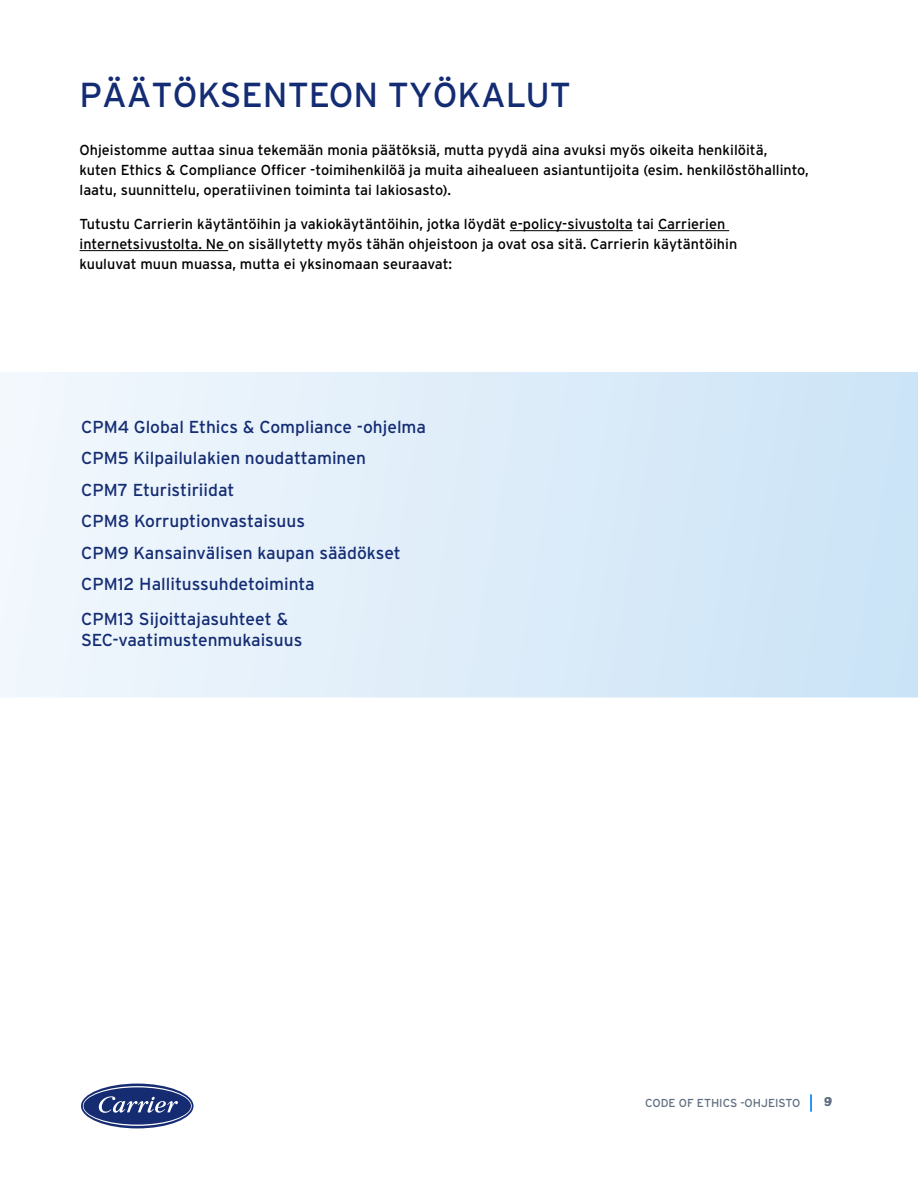
<style>
.page{position:relative;width:918px;height:1188px;background:#fff}
.page>*{position:absolute;margin:0;border:0;box-sizing:border-box;transform-origin:0 0}
.Paragraph_Style2{font:34.65px "Interstate";color:#142c73}
.Paragraph_Style7{font:17.4px "Interstate";color:#142c73}
.Paragraph_Style1{font:17.4px/21px "Interstate";color:#142c73}
.Paragraph_Style41{font:14.4px/20px "Interstate";color:#000}
.Paragraph_Style1-2{font:14.4px/20px "Interstate";color:#000}
.Paragraph_Style1-3{font:12.75px "Interstate";color:#606f80}
.t1{font:600 12px "Flama";color:#617080}
.Paragraph_Style1-4{font:11.55px "Interstate";color:#606f80}
</style>
<div class="page">
<svg style="left:810px;top:1095px;width:2px;height:17px"></svg>
<div style="left:81px;top:1084px;width:113px;height:44px;background:#152c73;border-radius:50%"></div>
<svg style="left:83px;top:1086px;width:109px;height:40px"></svg>
<svg style="left:0;top:372px;width:918px;height:326px;background:#deedf9"></svg>
<hr style="left:510px;top:230px;width:123px;height:1px;background:#000">
<hr style="left:658px;top:230px;width:71px;height:1px;background:#000">
<hr style="left:80px;top:250px;width:148px;height:1px;background:#000">
<p class="Paragraph_Style2" style="left:80px;top:75px;width:493px">PÄÄTÖKSENTEON TYÖKALUT</p>
<p class="Paragraph_Style41" style="left:80px;top:140px;width:731px">Ohjeistomme auttaa sinua tekemään monia päätöksiä, mutta pyydä aina avuksi myös oikeita henkilöitä,<br>kuten Ethics &amp; Compliance Officer -toimihenkilöä ja muita aihealueen asiantuntijoita (esim. henkilöstöhallinto, laatu, suunnittelu, operatiivinen toiminta tai lakiosasto).</p>
<p class="Paragraph_Style1-2" style="left:80px;top:214px;width:659px">Tutustu Carrierin käytäntöihin ja vakiokäytäntöihin, jotka löydät e-policy-sivustolta tai Carrierien internetsivustolta. Ne on sisällytetty myös tähän ohjeistoon ja ovat osa sitä. Carrierin käytäntöihin kuuluvat muun muassa, mutta ei yksinomaan seuraavat:</p>
<p class="Paragraph_Style7" style="left:81px;top:417px;width:347px">CPM4 Global Ethics &amp; Compliance -ohjelma</p>
<p class="Paragraph_Style7" style="left:81px;top:449px;width:287px">CPM5 Kilpailulakien noudattaminen</p>
<p class="Paragraph_Style7" style="left:81px;top:480px;width:155px">CPM7 Eturistiriidat</p>
<p class="Paragraph_Style7" style="left:81px;top:512px;width:226px">CPM8 Korruptionvastaisuus</p>
<p class="Paragraph_Style7" style="left:81px;top:543px;width:321px">CPM9 Kansainvälisen kaupan säädökset</p>
<p class="Paragraph_Style7" style="left:81px;top:575px;width:235px">CPM12 Hallitussuhdetoiminta</p>
<p class="Paragraph_Style1" style="left:81px;top:608px;width:223px">CPM13 Sijoittajasuhteet &amp;<br>SEC-vaatimustenmukaisuus</p>
<p class="Paragraph_Style1-4" style="left:645px;top:1096px;width:157px">CODE OF ETHICS -OHJEISTO</p>
<p class="Paragraph_Style1-3" style="left:825px;top:1094px;width:10px">9</p>
<p class="t1" style="left:824px;top:1093px;width:9px">9</p>
</div>
